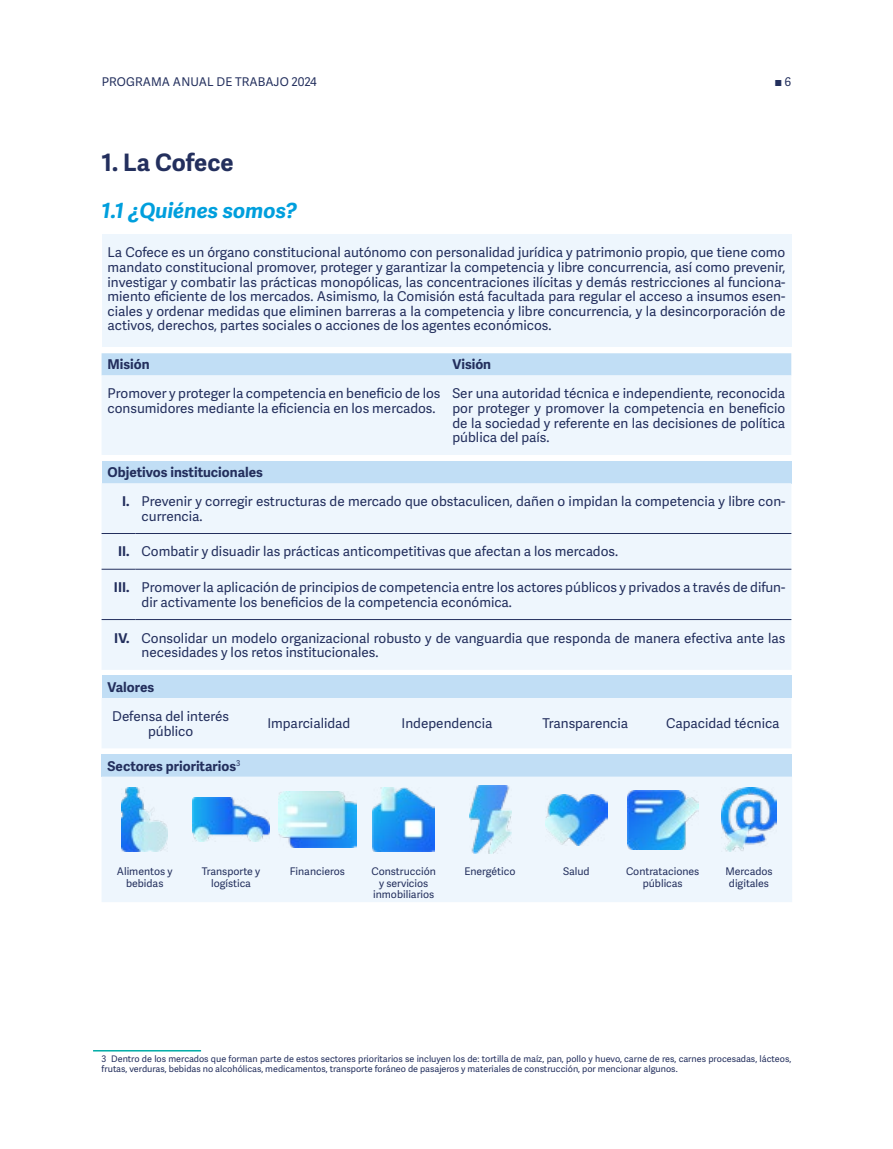
<style>
.page{position:relative;width:893px;height:1149px;background:#fff}
.page>*{position:absolute;margin:0;border:0;box-sizing:border-box;transform-origin:0 0}
.Heading_1{font:700 24px "Adelle Sans";color:#232f5d}
.Heading_2{font:italic 700 21px "Adelle Sans";color:#009fdd}
.t1{font:13.5px/14.5px "Adelle Sans";color:#232f5d}
.t2{font:700 13.5px "Adelle Sans";color:#232f5d}
.t3{font:12px "Adelle Sans";letter-spacing:.01em;color:#232f5d}
.t4{font:10.5px/11.4px "Adelle Sans";color:#232f5d;text-align:center}
.Nota_al_Pie{font:9px/10.8px "Adelle Sans";color:#232f5d}
</style>
<div class="page">
<div style="left:102px;top:234px;width:689px;height:113px;background:#eef6fd"></div>
<div style="left:102px;top:353px;width:689px;height:22px;background:#c1def5"></div>
<div style="left:102px;top:375px;width:689px;height:80px;background:#eef6fd"></div>
<div style="left:102px;top:461px;width:689px;height:22px;background:#c1def5"></div>
<div style="left:102px;top:483px;width:689px;height:186px;background:#eef6fd"></div>
<hr style="left:102px;top:533px;width:34px;height:1px;background:#232f5d">
<hr style="left:136px;top:533px;width:655px;height:1px;background:#232f5d">
<hr style="left:102px;top:568px;width:34px;height:1px;background:#232f5d">
<hr style="left:136px;top:568px;width:655px;height:1px;background:#232f5d">
<hr style="left:102px;top:619px;width:34px;height:1px;background:#232f5d">
<hr style="left:136px;top:619px;width:655px;height:1px;background:#232f5d">
<div style="left:102px;top:675px;width:689px;height:22px;background:#c1def5"></div>
<div style="left:102px;top:697px;width:689px;height:51px;background:#eef6fd"></div>
<div style="left:102px;top:754px;width:690px;height:22px;background:#c1def5"></div>
<div style="left:102px;top:776px;width:690px;height:125px;background:#eef6fd"></div>
<img style="left:122px;top:787px;width:46px;height:64px">
<img style="left:192px;top:797px;width:78px;height:44px">
<img style="left:278px;top:791px;width:78px;height:56px">
<img style="left:373px;top:787px;width:61px;height:64px">
<img style="left:469px;top:785px;width:42px;height:68px">
<img style="left:545px;top:794px;width:62px;height:51px">
<img style="left:627px;top:789px;width:71px;height:60px">
<img style="left:722px;top:787px;width:54px;height:64px">
<hr style="left:93px;top:1049px;width:108px;height:2px;background:#00aca6">
<p class="t3" style="left:102px;top:74px;width:217px">PROGRAMA ANUAL DE TRABAJO 2024</p>
<p class="t3" style="left:775px;top:74px;width:18px">U 6</p>
<p class="Heading_1" style="left:102px;top:148px;width:133px">1. La Cofece</p>
<p class="Heading_2" style="left:102px;top:198px;width:197px">1.1 ¿Quiénes somos?</p>
<p class="t1" style="left:108px;top:246px;width:679px;text-align:justify">La Cofece es un órgano constitucional autónomo con personalidad jurídica y patrimonio propio, que tiene como mandato constitucional promover, proteger y garantizar la competencia y libre concurrencia, así como prevenir, investigar y combatir las prácticas monopólicas, las concentraciones ilícitas y demás restricciones al funciona&shy;miento eficiente de los mercados. Asimismo, la Comisión está facultada para regular el acceso a insumos esen&shy;ciales y ordenar medidas que eliminen barreras a la competencia y libre concurrencia, y la desincorporación de activos, derechos, partes sociales o acciones de los agentes económicos.</p>
<p class="t2" style="left:108px;top:356px;width:44px">Misión</p>
<p class="t2" style="left:452px;top:356px;width:40px">Visión</p>
<p class="t1" style="left:108px;top:387px;width:334px">Promover y proteger la competencia en beneficio de los consumidores mediante la eficiencia en los mercados.</p>
<p class="t1" style="left:452px;top:387px;width:334px;text-align:justify">Ser una autoridad técnica e independiente, reconocida por proteger y promover la competencia en beneficio de la sociedad y referente en las decisiones de política pública del país.</p>
<p class="t2" style="left:108px;top:464px;width:157px">Objetivos institucionales</p>
<p class="t2" style="left:122px;top:493px;width:9px">I.</p>
<p class="t1" style="left:142px;top:494px;width:645px">Prevenir y corregir estructuras de mercado que obstaculicen, dañen o impidan la competencia y libre con&shy;currencia.</p>
<p class="t2" style="left:118px;top:543px;width:13px">II.</p>
<p class="t1" style="left:142px;top:544px;width:478px">Combatir y disuadir las prácticas anticompetitivas que afectan a los mercados.</p>
<p class="t2" style="left:114px;top:579px;width:17px">III.</p>
<p class="t1" style="left:142px;top:580px;width:645px">Promover la aplicación de principios de competencia entre los actores públicos y privados a través de difun&shy;dir activamente los beneficios de la competencia económica.</p>
<p class="t2" style="left:114px;top:629px;width:17px">IV.</p>
<p class="t1" style="left:142px;top:630px;width:645px">Consolidar un modelo organizacional robusto y de vanguardia que responda de manera efectiva ante las necesidades y los retos institucionales.</p>
<p class="t2" style="left:108px;top:679px;width:48px">Valores</p>
<p class="t1" style="left:112px;top:709px;width:118px;text-align:center">Defensa del interés público</p>
<p class="t1" style="left:267px;top:716px;width:84px">Imparcialidad</p>
<p class="t1" style="left:402px;top:716px;width:92px">Independencia</p>
<p class="t1" style="left:542px;top:716px;width:87px">Transparencia</p>
<p class="t1" style="left:666px;top:716px;width:115px">Capacidad técnica</p>
<p class="t2" style="left:108px;top:757px;width:134px">Sectores prioritarios<sup>3</sup></p>
<p class="t4" style="left:117px;top:865px;width:57px">Alimentos y bebidas</p>
<p class="t4" style="left:202px;top:865px;width:60px">Transporte y logística</p>
<p class="t4" style="left:290px;top:865px;width:57px">Financieros</p>
<p class="t4" style="left:371px;top:865px;width:66px">Construcción y servicios inmobiliarios</p>
<p class="t4" style="left:464px;top:865px;width:53px">Energético</p>
<p class="t4" style="left:563px;top:865px;width:28px">Salud</p>
<p class="t4" style="left:626px;top:865px;width:75px">Contrataciones públicas</p>
<p class="t4" style="left:725px;top:865px;width:49px">Mercados digitales</p>
<p class="Nota_al_Pie" style="left:102px;top:1052px;width:691px">3 Dentro de los mercados que forman parte de estos sectores prioritarios se incluyen los de: tortilla de maíz, pan, pollo y huevo, carne de res, carnes procesadas, lácteos, frutas, verduras, bebidas no alcohólicas, medicamentos, transporte foráneo de pasajeros y materiales de construcción, por mencionar algunos.</p>
</div>
